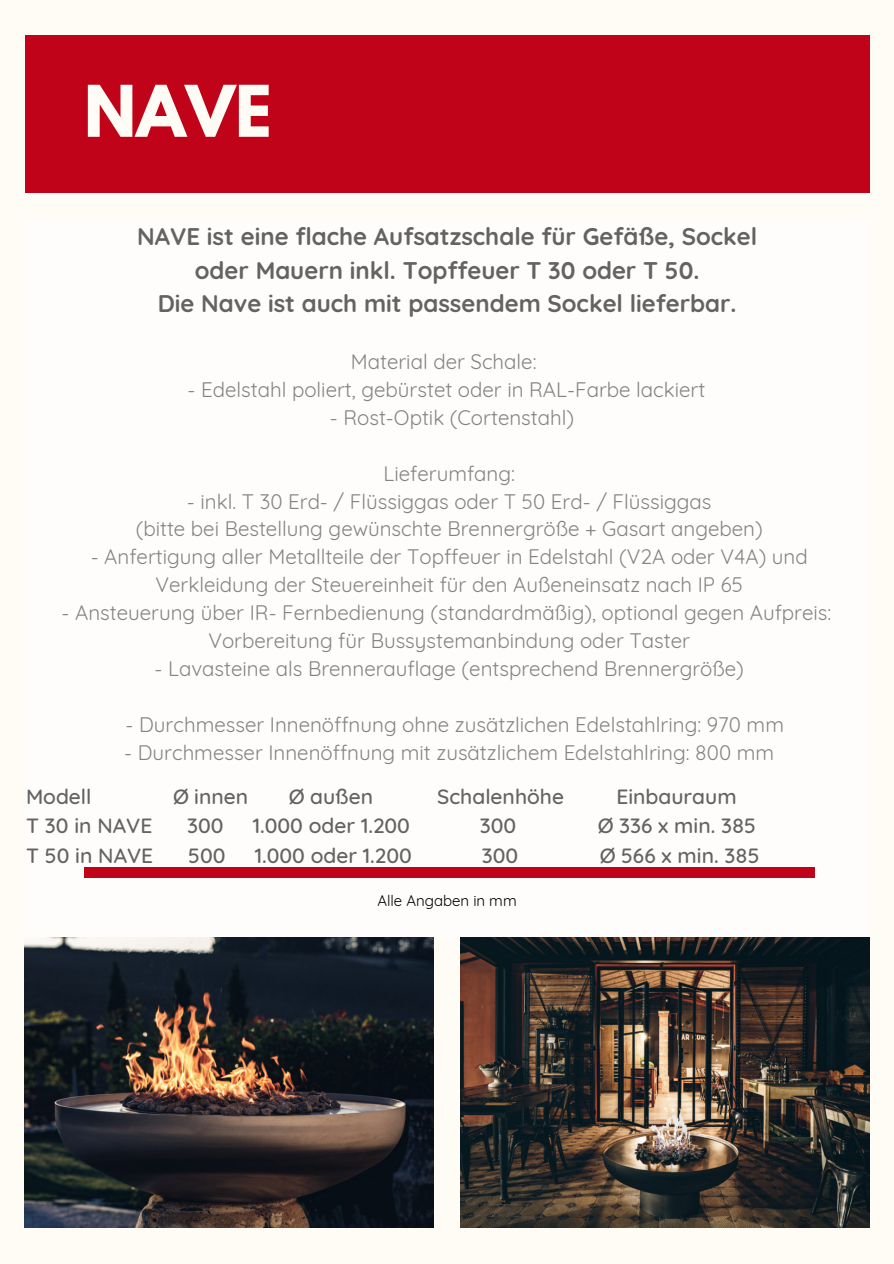
<style>
.page{position:relative;width:894px;height:1264px;background:#fff}
.page>*{position:absolute;margin:0;border:0;box-sizing:border-box;transform-origin:0 0}
.t1{font:700 63px "League Spartan";color:#fffbf5}
.t2{font:700 24px/33.5px "Quicksand";color:#636363;text-align:center}
.t3{font:500 21px "Quicksand";color:#636363}
.t4{font:20.55px/27.9px "Quicksand";color:#848382;text-align:center}
.t5{font:15px "Quicksand";color:#000}
</style>
<div class="page">
<div style="left:0;top:0;width:893px;height:1263px;background:#fffbf5"></div>
<div style="left:25px;top:35px;width:843px;height:158px;background:#c00318"></div>
<div style="left:25px;top:221px;width:843px;height:716px;background:#fff"></div>
<div style="left:84px;top:867px;width:730px;height:11px;background:#c00318"></div>
<img style="left:25px;top:937px;width:409px;height:290px">
<img style="left:460px;top:937px;width:409px;height:290px">
<h1 class="t1" style="left:84px;top:62px;width:189px">NAVE</h1>
<p class="t2" style="left:137px;top:218px;width:621px">NAVE ist eine flache Aufsatzschale für Gefäße, Sockel oder Mauern inkl. Topffeuer T 30 oder T 50.<br>Die Nave ist auch mit passendem Sockel lieferbar.</p>
<p class="t4" style="left:351px;top:345px;width:187px">Material der Schale:</p>
<p class="t4" style="left:187px;top:373px;width:519px">- Edelstahl poliert, gebürstet oder in RAL-Farbe lackiert</p>
<p class="t4" style="left:330px;top:401px;width:246px">- Rost-Optik (Cortenstahl)</p>
<p class="t4" style="left:383px;top:457px;width:133px">Lieferumfang:</p>
<p class="t4" style="left:136px;top:485px;width:628px">- inkl. T 30 Erd- / Flüssiggas oder T 50 Erd- / Flüssiggas<br>(bitte bei Bestellung gewünschte Brennergröße + Gasart angeben)</p>
<p class="t4" style="left:91px;top:541px;width:718px">- Anfertigung aller Metallteile der Topffeuer in Edelstahl (V2A oder V4A) und<br>Verkleidung der Steuereinheit für den Außeneinsatz nach IP 65</p>
<p class="t4" style="left:61px;top:597px;width:771px">- Ansteuerung über IR- Fernbedienung (standardmäßig), optional gegen Aufpreis:<br>Vorbereitung für Bussystemanbindung oder Taster</p>
<p class="t4" style="left:154px;top:652px;width:590px">- Lavasteine als Brennerauflage (entsprechend Brennergröße)</p>
<p class="t4" style="left:126px;top:708px;width:659px">- Durchmesser Innenöffnung ohne zusätzlichen Edelstahlring: 970 mm</p>
<p class="t4" style="left:124px;top:736px;width:651px">- Durchmesser Innenöffnung mit zusätzlichem Edelstahlring: 800 mm</p>
<p class="t3" style="left:26px;top:779px;width:67px">Modell</p>
<p class="t3" style="left:173px;top:779px;width:77px">Ø innen</p>
<p class="t3" style="left:289px;top:779px;width:86px">Ø außen</p>
<p class="t3" style="left:437px;top:779px;width:128px">Schalenhöhe</p>
<p class="t3" style="left:616px;top:779px;width:122px">Einbauraum</p>
<p class="t3" style="left:26px;top:809px;width:128px">T 30 in NAVE</p>
<p class="t3" style="left:187px;top:809px;width:38px">300</p>
<p class="t3" style="left:253px;top:809px;width:159px">1.000 oder 1.200</p>
<p class="t3" style="left:480px;top:809px;width:38px">300</p>
<p class="t3" style="left:597px;top:809px;width:160px">Ø 336 x min. 385</p>
<p class="t3" style="left:26px;top:838px;width:129px">T 50 in NAVE</p>
<p class="t3" style="left:188px;top:838px;width:39px">500</p>
<p class="t3" style="left:255px;top:838px;width:159px">1.000 oder 1.200</p>
<p class="t3" style="left:481px;top:838px;width:38px">300</p>
<p class="t3" style="left:599px;top:838px;width:161px">Ø 566 x min. 385</p>
<p class="t5" style="left:377px;top:888px;width:141px">Alle Angaben in mm</p>
</div>
